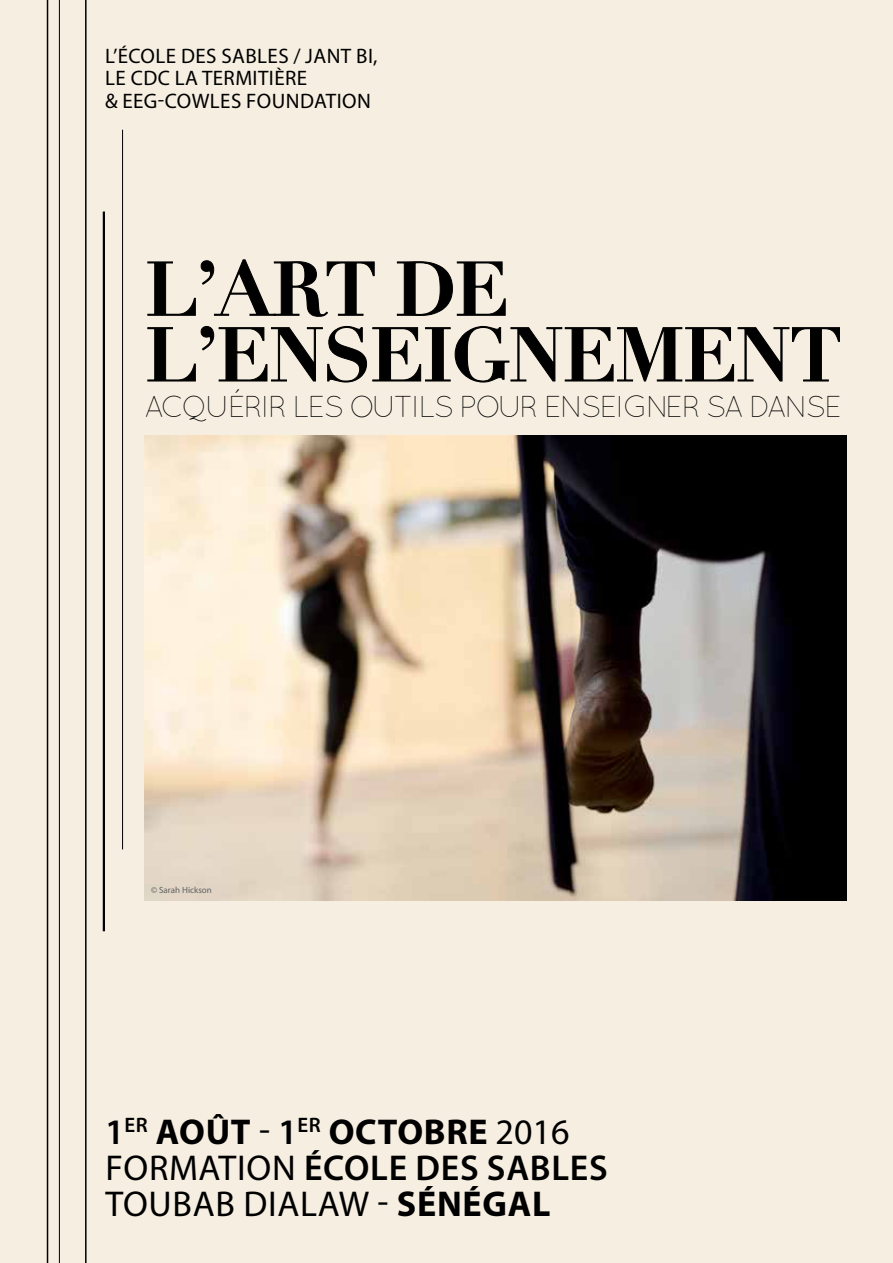
<style>
.page{position:relative;width:893px;height:1263px;background:#f6efe1}
.page>*{position:absolute;margin:0;border:0;box-sizing:border-box;transform-origin:0 0}
.t1{font:700 75px/65.7px "Didot";letter-spacing:-.02em;color:#000}
.t2{font:36px/36px "Myriad Pro";letter-spacing:.02em;color:#000}
.t3{font:300 30.15px "Quicksand";letter-spacing:-.06em;color:#000}
.t4{font:21px/22.5px "Myriad Pro";letter-spacing:.02em;color:#000}
.t5{font:9px "Myriad Pro";color:#5f6062}
.s1{font-weight:600}
.s2{font-weight:700}
</style>
<div class="page">
<img style="left:144px;top:435px;width:702px;height:465px">
<svg style="left:147px;top:259px;width:228px;height:58px"></svg>
<svg style="left:397px;top:261px;width:109px;height:55px"></svg>
<svg style="left:147px;top:326px;width:693px;height:57px"></svg>
<hr style="left:85px;top:0;width:2px;height:1263px;background:#000">
<hr style="left:59px;top:0;width:1px;height:1263px;background:#000">
<hr style="left:122px;top:130px;width:1px;height:719px;background:#000">
<hr style="left:47px;top:0;width:1px;height:1263px;background:#000">
<hr style="left:103px;top:212px;width:2px;height:719px;background:#000">
<p class="t4" style="left:105px;top:44px;width:274px">L’ÉCOLE DES SABLES / JANT BI,<br>LE CDC LA TERMITIÈRE<br>&amp; EEG-COWLES FOUNDATION</p>
<h1 class="t1" style="left:144px;top:257px;width:699px">L’ART DE<br>L’ENSEIGNEMENT</h1>
<p class="t3" style="left:144px;top:389px;width:699px">ACQUÉRIR LES OUTILS POUR ENSEIGNER SA DANSE</p>
<p class="t5" style="left:151px;top:885px;width:62px">© SARAH HICKSON</p>
<p class="t2" style="left:105px;top:1113px;width:504px"><span class="s1">1</span><sup>ER</sup> <span class="s2">AOÛT</span> - <span class="s1">1</span><sup>ER</sup> <span class="s2">OCTOBRE</span> 2016<br>FORMATION <span class="s1">ÉCOLE DES SABLES<br></span>TOUBAB DIALAW - <span class="s2">SÉNÉGAL</span></p>
</div>
